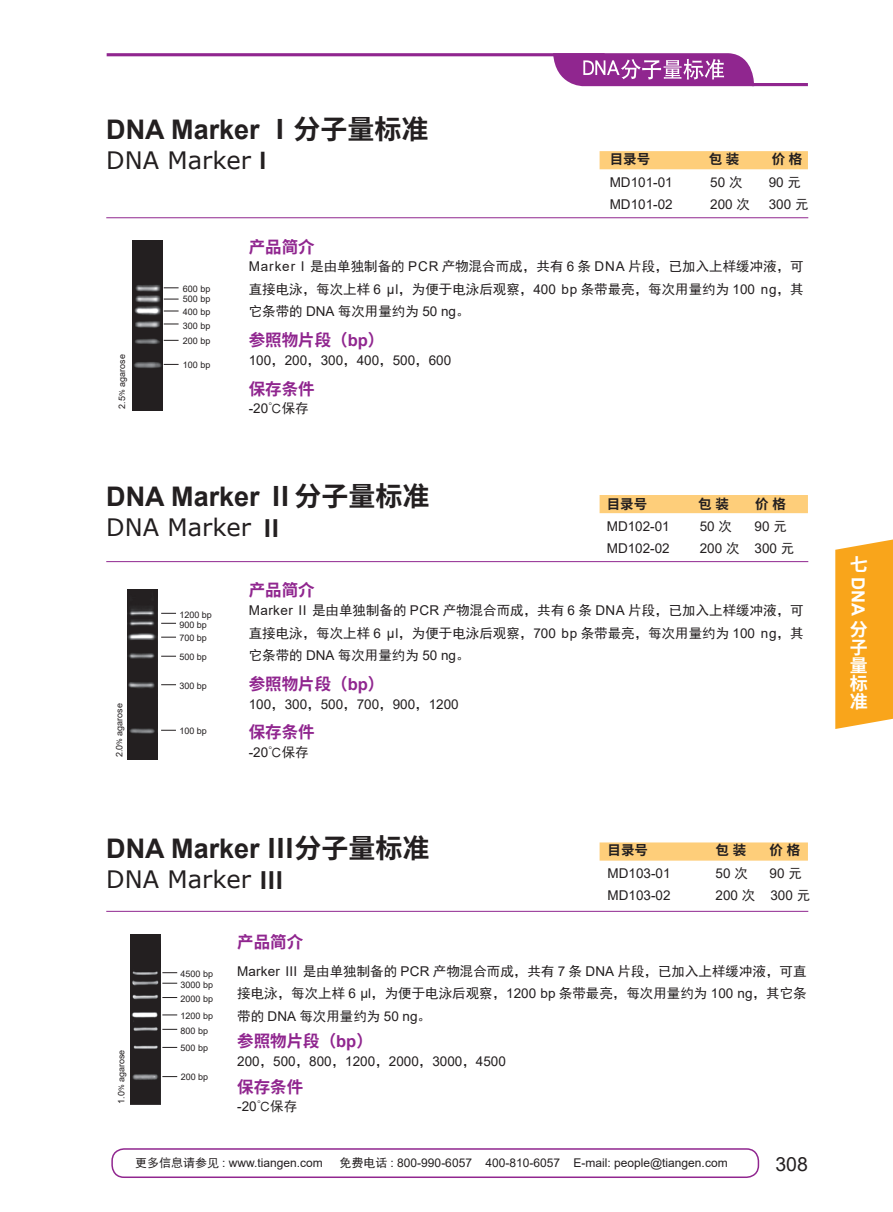
<style>
.page{position:relative;width:893px;height:1212px;background:#fff}
.page>*{position:absolute;margin:0;border:0;box-sizing:border-box;transform-origin:0 0}
.大标题{font:700 27px "Arial";color:#231f20}
.大标题_英文{font:24px "Verdana";color:#231f20}
.中等线9号{font:19.5px "Arial";color:#231f20}
.t1{font:700 18px/18px "Source Han Sans CN";color:#fff;text-align:justify}
.t2{font:700 18px "Arial";color:#fff}
.小标题_2{font:700 16.5px "Source Han Sans CN";color:#90268f}
.正文1{font:13.5px/22.5px "Sim Hei";color:#231f20;text-align:justify}
.正文1-2{font:13.5px "Arial";color:#231f20}
.左齐正文{font:13.5px "Arial";color:#231f20}
.左齐大黑{font:700 13.5px "Source Han Sans CN";letter-spacing:.14em;color:#231f20}
.正文{font:13.5px "Sim Hei";color:#231f20}
.t3{font:12px "Arial";color:#231f20}
.小标题_1{font:9px "Arial";color:#231f20}
.s1{font-family:"Source Han Sans CN"}
.s2{font-family:"Arial";font-weight:700}
.s3{font-family:"Sim Hei"}
.s4{font-size:7.5px}
.s5{font-family:"Arial"}
.s6{font-family:"Source Han Sans CN";font-weight:700}
</style>
<div class="page">
<div style="left:111px;top:1148px;width:648px;height:30px;border:2px solid #90268f;border-radius:12px"></div>
<svg style="left:835px;top:539px;width:58px;height:190px;background:#f9aa2a"></svg>
<hr style="left:752px;top:83px;width:56px;height:3px;background:#90268f">
<hr style="left:107px;top:53px;width:498px;height:3px;background:#90268f">
<svg style="left:553px;top:53px;width:201px;height:33px;background:#a550a5"></svg>
<hr style="left:106px;top:217px;width:702px;height:1px;background:#90268f">
<img style="left:132px;top:240px;width:30px;height:170px">
<svg style="left:164px;top:364px;width:15px;height:1px"></svg>
<svg style="left:164px;top:340px;width:15px;height:1px"></svg>
<svg style="left:164px;top:324px;width:15px;height:1px"></svg>
<svg style="left:164px;top:311px;width:15px;height:1px"></svg>
<svg style="left:164px;top:299px;width:15px;height:1px"></svg>
<svg style="left:164px;top:288px;width:15px;height:1px"></svg>
<hr style="left:106px;top:561px;width:702px;height:1px;background:#90268f">
<img style="left:127px;top:589px;width:30px;height:170px">
<svg style="left:161px;top:613px;width:15px;height:1px"></svg>
<svg style="left:161px;top:623px;width:15px;height:1px"></svg>
<svg style="left:161px;top:637px;width:15px;height:1px"></svg>
<svg style="left:161px;top:656px;width:15px;height:1px"></svg>
<svg style="left:161px;top:684px;width:15px;height:1px"></svg>
<svg style="left:161px;top:730px;width:15px;height:1px"></svg>
<hr style="left:106px;top:911px;width:702px;height:1px;background:#90268f">
<div style="left:600px;top:842px;width:208px;height:18px;background:#fece7a;border:2px solid #fece7a"></div>
<img style="left:130px;top:935px;width:30px;height:170px">
<svg style="left:162px;top:972px;width:15px;height:1px"></svg>
<svg style="left:162px;top:983px;width:15px;height:1px"></svg>
<svg style="left:162px;top:1014px;width:15px;height:1px"></svg>
<svg style="left:162px;top:1029px;width:15px;height:1px"></svg>
<svg style="left:162px;top:1047px;width:15px;height:1px"></svg>
<svg style="left:162px;top:1076px;width:15px;height:1px"></svg>
<svg style="left:162px;top:997px;width:15px;height:1px"></svg>
<div style="left:600px;top:151px;width:208px;height:18px;background:#fece7a;border:2px solid #fece7a"></div>
<div style="left:600px;top:495px;width:208px;height:18px;background:#fece7a"></div>
<p class="大标题" style="left:106px;top:110px;width:324px">DNA Marker <span class="s1">Ⅰ分子量标准</span></p>
<p class="大标题_英文" style="left:106px;top:143px;width:161px">DNA Marker <span class="s2">I</span></p>
<p class="左齐大黑" style="left:610px;top:152px;width:42px">目录号</p>
<p class="左齐大黑" style="left:709px;top:152px;width:32px">包装</p>
<p class="左齐大黑" style="left:772px;top:152px;width:32px">价格</p>
<p class="左齐正文" style="left:610px;top:173px;width:65px">MD101-01</p>
<p class="左齐正文" style="left:710px;top:173px;width:34px">50 <span class="s3">次</span></p>
<p class="左齐正文" style="left:769px;top:173px;width:34px">90 <span class="s3">元</span></p>
<p class="左齐正文" style="left:610px;top:195px;width:65px">MD101-02</p>
<p class="左齐正文" style="left:710px;top:195px;width:41px">200 <span class="s3">次</span></p>
<p class="左齐正文" style="left:769px;top:195px;width:41px">300 <span class="s3">元</span></p>
<p class="小标题_1" style="left:116px;top:409px;width:56px;rotate:-90deg">2.5<span class="s4">%</span> agarose</p>
<p class="小标题_1" style="left:183px;top:283px;width:29px">600 bp</p>
<p class="小标题_1" style="left:183px;top:293px;width:29px">500 bp</p>
<p class="小标题_1" style="left:183px;top:306px;width:29px">400 bp</p>
<p class="小标题_1" style="left:183px;top:319px;width:29px">300 bp</p>
<p class="小标题_1" style="left:183px;top:335px;width:29px">200 bp</p>
<p class="小标题_1" style="left:183px;top:358px;width:29px">100 bp</p>
<p class="小标题_2" style="left:249px;top:237px;width:67px">产品简介</p>
<p class="正文1" style="left:249px;top:255px;width:556px"><span class="s5">Marker I</span> 是由单独制备的 <span class="s5">PCR</span> 产物混合而成，共有 <span class="s5">6</span> 条 <span class="s5">DNA</span> 片段，已加入上样缓冲液，可直接电泳，每次上样 <span class="s5">6 µl</span>，为便于电泳后观察，<span class="s5">400 bp</span> 条带最亮，每次用量约为 <span class="s5">100 ng</span>，其它条带的 <span class="s5">DNA</span> 每次用量约为 <span class="s5">50 ng</span>。</p>
<p class="小标题_2" style="left:249px;top:331px;width:137px">参照物片段（<span class="s5">bp</span>）</p>
<p class="正文1-2" style="left:249px;top:351px;width:204px">100<span class="s3">，</span>200<span class="s3">，</span>300<span class="s3">，</span>400<span class="s3">，</span>500<span class="s3">，</span>600</p>
<p class="小标题_2" style="left:249px;top:379px;width:67px">保存条件</p>
<p class="正文1-2" style="left:249px;top:399px;width:62px">-20<span class="s3">℃保存</span></p>
<p class="大标题" style="left:106px;top:478px;width:325px">DNA Marker <span class="s1">Ⅱ分子量标准</span></p>
<p class="大标题_英文" style="left:106px;top:511px;width:179px">DNA Marker <span class="s6">Ⅱ</span></p>
<p class="左齐大黑" style="left:607px;top:496px;width:42px">目录号</p>
<p class="左齐大黑" style="left:698px;top:496px;width:32px">包装</p>
<p class="左齐大黑" style="left:755px;top:496px;width:32px">价格</p>
<p class="左齐正文" style="left:607px;top:517px;width:65px">MD102-01</p>
<p class="左齐正文" style="left:700px;top:517px;width:34px">50 <span class="s3">次</span></p>
<p class="左齐正文" style="left:755px;top:517px;width:34px">90 <span class="s3">元</span></p>
<p class="左齐正文" style="left:607px;top:539px;width:65px">MD102-02</p>
<p class="左齐正文" style="left:700px;top:539px;width:96px">200 <span class="s3">次</span> 300 <span class="s3">元</span></p>
<p class="小标题_1" style="left:113px;top:757px;width:56px;rotate:-90deg">2.0<span class="s4">%</span> agarose</p>
<p class="小标题_1" style="left:179px;top:608px;width:34px">1200 bp</p>
<p class="小标题_1" style="left:179px;top:619px;width:29px">900 bp</p>
<p class="小标题_1" style="left:179px;top:632px;width:29px">700 bp</p>
<p class="小标题_1" style="left:179px;top:651px;width:29px">500 bp</p>
<p class="小标题_1" style="left:179px;top:679px;width:29px">300 bp</p>
<p class="小标题_1" style="left:179px;top:725px;width:29px">100 bp</p>
<p class="小标题_2" style="left:249px;top:581px;width:67px">产品简介</p>
<p class="正文1" style="left:249px;top:599px;width:556px"><span class="s5">Marker II</span> 是由单独制备的 <span class="s5">PCR</span> 产物混合而成，共有 <span class="s5">6</span> 条 <span class="s5">DNA</span> 片段，已加入上样缓冲液，可直接电泳，每次上样 <span class="s5">6 µl</span>，为便于电泳后观察，<span class="s5">700 bp</span> 条带最亮，每次用量约为 <span class="s5">100 ng</span>，其它条带的 <span class="s5">DNA</span> 每次用量约为 <span class="s5">50 ng</span>。</p>
<p class="小标题_2" style="left:249px;top:674px;width:137px">参照物片段（<span class="s5">bp</span>）</p>
<p class="正文1-2" style="left:249px;top:695px;width:212px">100<span class="s3">，</span>300<span class="s3">，</span>500<span class="s3">，</span>700<span class="s3">，</span>900<span class="s3">，</span>1200</p>
<p class="小标题_2" style="left:249px;top:723px;width:67px">保存条件</p>
<p class="正文1-2" style="left:249px;top:743px;width:62px">-20<span class="s3">℃保存</span></p>
<p class="大标题" style="left:106px;top:829px;width:325px">DNA Marker <span class="s1">Ⅲ分子量标准</span></p>
<p class="大标题_英文" style="left:106px;top:863px;width:179px">DNA Marker <span class="s6">Ⅲ</span></p>
<p class="小标题_2" style="left:237px;top:932px;width:67px">产品简介</p>
<p class="左齐大黑" style="left:608px;top:843px;width:42px">目录号</p>
<p class="左齐大黑" style="left:716px;top:843px;width:32px">包装</p>
<p class="左齐大黑" style="left:770px;top:843px;width:32px">价格</p>
<p class="左齐正文" style="left:608px;top:863px;width:65px">MD103-01</p>
<p class="左齐正文" style="left:716px;top:863px;width:34px">50 <span class="s3">次</span></p>
<p class="左齐正文" style="left:770px;top:863px;width:34px">90 <span class="s3">元</span></p>
<p class="左齐正文" style="left:608px;top:886px;width:65px">MD103-02</p>
<p class="左齐正文" style="left:716px;top:886px;width:96px">200 <span class="s3">次</span> 300 <span class="s3">元</span></p>
<p class="小标题_1" style="left:115px;top:1103px;width:55px;rotate:-90deg">1.0<span class="s4">%</span> agarose</p>
<p class="小标题_1" style="left:181px;top:967px;width:34px">4500 bp</p>
<p class="小标题_1" style="left:181px;top:978px;width:34px">3000 bp</p>
<p class="小标题_1" style="left:181px;top:1010px;width:34px">1200 bp</p>
<p class="小标题_1" style="left:181px;top:1024px;width:29px">800 bp</p>
<p class="小标题_1" style="left:181px;top:1042px;width:29px">500 bp</p>
<p class="小标题_1" style="left:181px;top:1071px;width:29px">200 bp</p>
<p class="小标题_1" style="left:181px;top:992px;width:34px">2000 bp</p>
<p class="正文1" style="left:237px;top:960px;width:571px"><span class="s5">Marker III</span> 是由单独制备的 <span class="s5">PCR</span> 产物混合而成，共有 <span class="s5">7</span> 条 <span class="s5">DNA</span> 片段，已加入上样缓冲液，可直接电泳，每次上样 <span class="s5">6 µl</span>，为便于电泳后观察，<span class="s5">1200 bp</span> 条带最亮，每次用量约为 <span class="s5">100 ng</span>，其它条带的 <span class="s5">DNA</span> 每次用量约为 <span class="s5">50 ng</span>。</p>
<p class="正文1-2" style="left:237px;top:1051px;width:270px">200<span class="s3">，</span>500<span class="s3">，</span>800<span class="s3">，</span>1200<span class="s3">，</span>2000<span class="s3">，</span>3000<span class="s3">，</span>4500</p>
<p class="正文" style="left:237px;top:1076px;width:96px">　　　　　　　</p>
<p class="正文1-2" style="left:237px;top:1096px;width:62px">-20<span class="s3">℃保存</span></p>
<p class="小标题_2" style="left:237px;top:1032px;width:137px">参照物片段（<span class="s5">bp</span>）</p>
<p class="小标题_2" style="left:237px;top:1077px;width:67px">保存条件</p>
<p class="t3" style="left:135px;top:1155px;width:189px"><span class="s3">更多信息请参见</span> : www.tiangen.com</p>
<p class="t3" style="left:340px;top:1155px;width:390px"><span class="s3">免费电话</span> : 800-990-6057 400-810-6057 E-mail: people@tiangen.com</p>
<p class="中等线9号" style="left:775px;top:1150px;width:34px">308</p>
<h3 class="t1" style="left:850px;top:555px;width:19px">七</h3>
<h3 class="t2" style="left:871px;top:577px;width:40px;rotate:90deg">DNA</h3>
<h3 class="t1" style="left:850px;top:621px;width:19px">分子量标准</h3>
</div>
